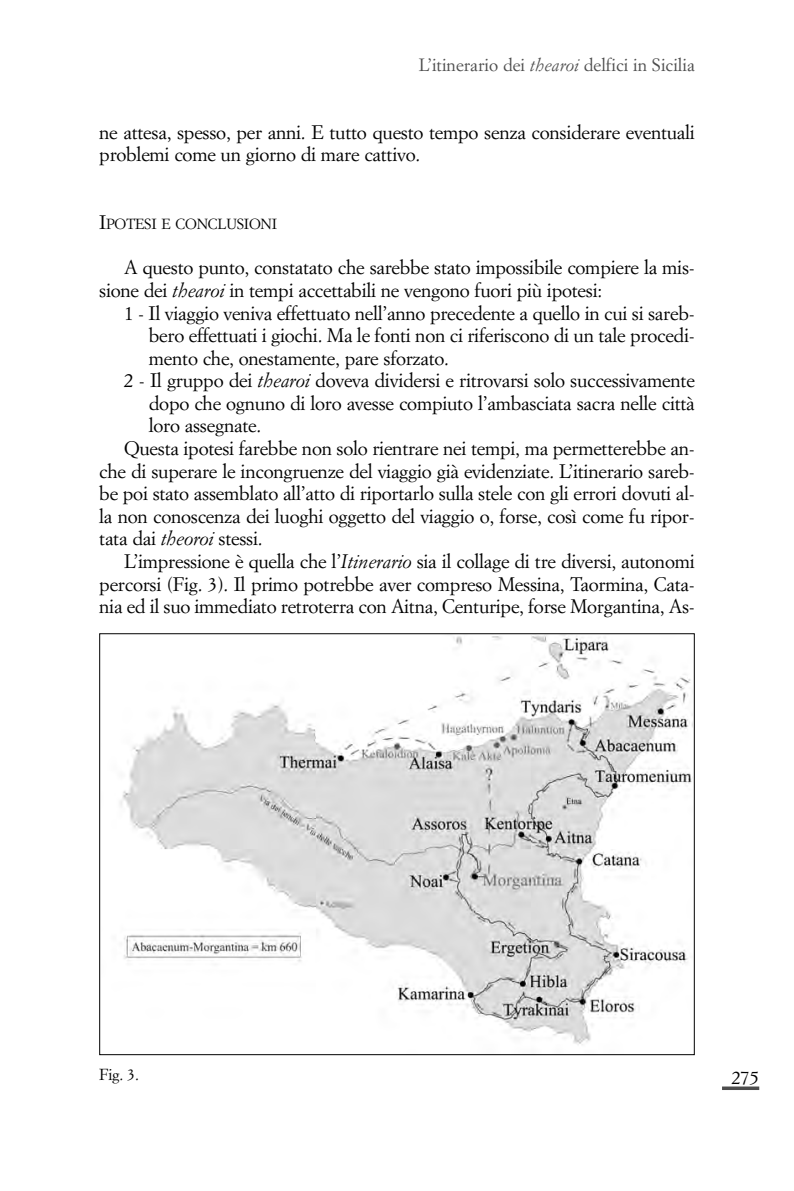
<style>
.page{position:relative;width:794px;height:1191px;background:#fff}
.page>*{position:absolute;margin:0;border:0;box-sizing:border-box;transform-origin:0 0}
.t1{font:19.25px/22.6px "Simoncini Garamond";letter-spacing:-.015em;color:#000}
.t2{font:18.38px "Simoncini Garamond";color:#000}
.t3{font:17.5px "Simoncini Garamond";color:#4d4d4d}
.t4{font:15.75px "Simoncini Garamond";color:#000}
.t5{font:14.35px "Simoncini Garamond";letter-spacing:-.02em;color:#000}
.s1{font-style:italic}
.s2{font-size:19.25px}
</style>
<div class="page">
<svg style="left:722px;top:1086px;width:37px;height:4px"></svg>
<img style="left:120px;top:635px;width:572px;height:410px">
<p class="t3" style="left:419px;top:57px;width:277px">L’itinerario dei <span class="s1">thearoi</span> delfici in Sicilia</p>
<p class="t1" style="left:99px;top:122px;width:597px">ne attesa, spesso, per anni. E tutto questo tempo senza considerare eventuali problemi come un giorno di mare cattivo.</p>
<p class="t5" style="left:99px;top:218px;width:179px"><span class="s2">I</span>POTESI E CONCLUSIONI</p>
<p class="t1" style="left:99px;top:258px;width:597px;text-indent:25px">A questo punto, constatato che sarebbe stato impossibile compiere la mis&shy;sione dei <span class="s1">thearoi</span> in tempi accettabili ne vengono fuori più ipotesi:</p>
<p class="t1" style="left:124px;top:303px;width:572px">1 - Il viaggio veniva effettuato nell’anno precedente a quello in cui si sareb-</p>
<p class="t1" style="left:149px;top:325px;width:547px">bero effettuati i giochi. Ma le fonti non ci riferiscono di un tale procedi-</p>
<p class="t1" style="left:149px;top:348px;width:302px">mento che, onestamente, pare sforzato.</p>
<p class="t1" style="left:124px;top:371px;width:572px">2 - Il gruppo dei <span class="s1">thearoi</span> doveva dividersi e ritrovarsi solo successivamente</p>
<p class="t1" style="left:149px;top:393px;width:547px">dopo che ognuno di loro avesse compiuto l’ambasciata sacra nelle città</p>
<p class="t1" style="left:149px;top:416px;width:114px">loro assegnate.</p>
<p class="t1" style="left:124px;top:438px;width:572px">Questa ipotesi farebbe non solo rientrare nei tempi, ma permetterebbe an-</p>
<p class="t1" style="left:99px;top:461px;width:597px">che di superare le incongruenze del viaggio già evidenziate. L’itinerario sareb-</p>
<p class="t1" style="left:99px;top:483px;width:597px">be poi stato assemblato all’atto di riportarlo sulla stele con gli errori dovuti al-</p>
<p class="t1" style="left:99px;top:506px;width:597px">la non conoscenza dei luoghi oggetto del viaggio o, forse, così come fu ripor-</p>
<p class="t1" style="left:99px;top:529px;width:165px">tata dai <span class="s1">theoroi</span> stessi.</p>
<p class="t1" style="left:124px;top:551px;width:572px">L’impressione è quella che l’<span class="s1">Itinerario</span> sia il collage di tre diversi, autonomi</p>
<p class="t1" style="left:99px;top:574px;width:597px">percorsi (Fig. 3). Il primo potrebbe aver compreso Messina, Taormina, Cata-</p>
<p class="t1" style="left:99px;top:596px;width:597px">nia ed il suo immediato retroterra con Aitna, Centuripe, forse Morgantina, As-</p>
<p class="t4" style="left:99px;top:1068px;width:41px">Fig. 3.</p>
<p class="t2" style="left:731px;top:1070px;width:29px">275</p>
</div>
